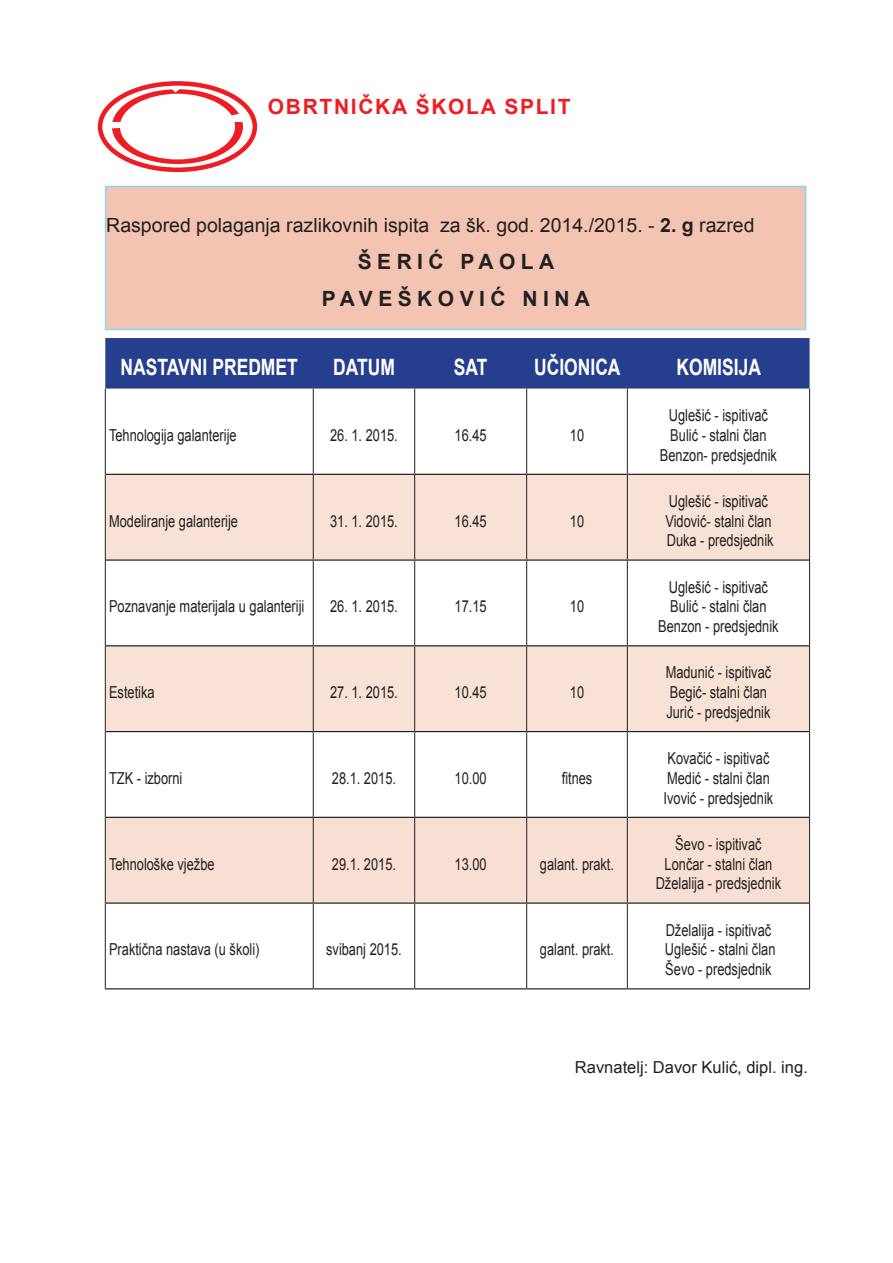
<style>
.page{position:relative;width:893px;height:1263px;background:#fff}
.page>*{position:absolute;margin:0;border:0;box-sizing:border-box;transform-origin:0 0}
.t1{font:700 22.5px "Arial";color:#fff;scale:.78 1}
.t2{font:700 21px "Arial";letter-spacing:.26em;color:#231f20}
.t3{font:700 21px "Arial";letter-spacing:.08em;color:#ee1d23}
.t4{font:19.5px "Arial";color:#231f20}
.t5{font:16.5px "Arial";color:#231f20;scale:.78 1}
.t6{font:16.5px "Arial";color:#231f20}
.s1{font-weight:700}
</style>
<div class="page">
<div style="left:106px;top:186px;width:700px;height:143px;background:#f2c4b1"></div>
<div style="left:105px;top:186px;width:701px;height:144px;border:2px solid #89d6f7"></div>
<div style="left:98px;top:81px;width:159px;height:91px;border:5px solid #ee1d23;border-radius:50%"></div>
<svg style="left:108px;top:87px;width:141px;height:77px"></svg>
<div style="left:105px;top:338px;width:705px;height:51px;background:#253f8e"></div>
<svg style="left:106px;top:475px;width:703px;height:256px;fill:#f8e1d5"></svg>
<svg style="left:106px;top:732px;width:703px;height:256px"></svg>
<div style="left:106px;top:818px;width:703px;height:84px;background:#f8dfd3"></div>
<hr style="left:313px;top:389px;width:1px;height:85px;background:#231f20">
<hr style="left:414px;top:389px;width:1px;height:85px;background:#231f20">
<hr style="left:526px;top:389px;width:1px;height:85px;background:#231f20">
<hr style="left:627px;top:389px;width:1px;height:85px;background:#231f20">
<hr style="left:313px;top:475px;width:1px;height:84px;background:#231f20">
<hr style="left:414px;top:475px;width:1px;height:84px;background:#231f20">
<hr style="left:526px;top:475px;width:1px;height:84px;background:#231f20">
<hr style="left:627px;top:475px;width:1px;height:84px;background:#231f20">
<hr style="left:313px;top:561px;width:1px;height:84px;background:#231f20">
<hr style="left:414px;top:561px;width:1px;height:84px;background:#231f20">
<hr style="left:526px;top:561px;width:1px;height:84px;background:#231f20">
<hr style="left:627px;top:561px;width:1px;height:84px;background:#231f20">
<hr style="left:313px;top:646px;width:1px;height:85px;background:#231f20">
<hr style="left:414px;top:646px;width:1px;height:85px;background:#231f20">
<hr style="left:526px;top:646px;width:1px;height:85px;background:#231f20">
<hr style="left:627px;top:646px;width:1px;height:85px;background:#231f20">
<hr style="left:313px;top:732px;width:1px;height:85px;background:#231f20">
<hr style="left:414px;top:732px;width:1px;height:85px;background:#231f20">
<hr style="left:526px;top:732px;width:1px;height:85px;background:#231f20">
<hr style="left:627px;top:732px;width:1px;height:85px;background:#231f20">
<hr style="left:313px;top:818px;width:1px;height:84px;background:#231f20">
<hr style="left:414px;top:818px;width:1px;height:84px;background:#231f20">
<hr style="left:526px;top:818px;width:1px;height:84px;background:#231f20">
<hr style="left:627px;top:818px;width:1px;height:84px;background:#231f20">
<hr style="left:313px;top:904px;width:1px;height:84px;background:#231f20">
<hr style="left:414px;top:904px;width:1px;height:84px;background:#231f20">
<hr style="left:526px;top:904px;width:1px;height:84px;background:#231f20">
<hr style="left:627px;top:904px;width:1px;height:84px;background:#231f20">
<hr style="left:105px;top:389px;width:1px;height:85px;background:#231f20">
<hr style="left:809px;top:389px;width:1px;height:85px;background:#231f20">
<hr style="left:105px;top:474px;width:1px;height:86px;background:#231f20">
<hr style="left:809px;top:474px;width:1px;height:86px;background:#231f20">
<hr style="left:105px;top:560px;width:1px;height:86px;background:#231f20">
<hr style="left:809px;top:560px;width:1px;height:86px;background:#231f20">
<hr style="left:105px;top:646px;width:1px;height:85px;background:#231f20">
<hr style="left:809px;top:646px;width:1px;height:85px;background:#231f20">
<hr style="left:105px;top:731px;width:1px;height:86px;background:#231f20">
<hr style="left:809px;top:731px;width:1px;height:86px;background:#231f20">
<hr style="left:105px;top:817px;width:1px;height:86px;background:#231f20">
<hr style="left:809px;top:817px;width:1px;height:86px;background:#231f20">
<hr style="left:105px;top:903px;width:1px;height:85px;background:#231f20">
<hr style="left:809px;top:903px;width:1px;height:85px;background:#231f20">
<hr style="left:106px;top:474px;width:207px;height:1px;background:#231f20">
<hr style="left:313px;top:474px;width:102px;height:1px;background:#231f20">
<hr style="left:415px;top:474px;width:112px;height:1px;background:#231f20">
<hr style="left:527px;top:474px;width:100px;height:1px;background:#231f20">
<hr style="left:627px;top:474px;width:182px;height:1px;background:#231f20">
<hr style="left:106px;top:559px;width:207px;height:2px;background:#231f20">
<hr style="left:313px;top:559px;width:102px;height:2px;background:#231f20">
<hr style="left:415px;top:559px;width:112px;height:2px;background:#231f20">
<hr style="left:527px;top:559px;width:100px;height:2px;background:#231f20">
<hr style="left:627px;top:559px;width:182px;height:2px;background:#231f20">
<hr style="left:106px;top:645px;width:207px;height:1px;background:#231f20">
<hr style="left:313px;top:645px;width:102px;height:1px;background:#231f20">
<hr style="left:415px;top:645px;width:112px;height:1px;background:#231f20">
<hr style="left:527px;top:645px;width:100px;height:1px;background:#231f20">
<hr style="left:627px;top:645px;width:182px;height:1px;background:#231f20">
<hr style="left:106px;top:731px;width:207px;height:1px;background:#231f20">
<hr style="left:313px;top:731px;width:102px;height:1px;background:#231f20">
<hr style="left:415px;top:731px;width:112px;height:1px;background:#231f20">
<hr style="left:527px;top:731px;width:100px;height:1px;background:#231f20">
<hr style="left:627px;top:731px;width:182px;height:1px;background:#231f20">
<hr style="left:106px;top:817px;width:207px;height:1px;background:#231f20">
<hr style="left:313px;top:817px;width:102px;height:1px;background:#231f20">
<hr style="left:415px;top:817px;width:112px;height:1px;background:#231f20">
<hr style="left:527px;top:817px;width:100px;height:1px;background:#231f20">
<hr style="left:627px;top:817px;width:182px;height:1px;background:#231f20">
<hr style="left:106px;top:902px;width:207px;height:2px;background:#231f20">
<hr style="left:313px;top:902px;width:102px;height:2px;background:#231f20">
<hr style="left:415px;top:902px;width:112px;height:2px;background:#231f20">
<hr style="left:527px;top:902px;width:100px;height:2px;background:#231f20">
<hr style="left:627px;top:902px;width:182px;height:2px;background:#231f20">
<hr style="left:105px;top:988px;width:208px;height:1px;background:#231f20">
<hr style="left:313px;top:988px;width:102px;height:1px;background:#231f20">
<hr style="left:415px;top:988px;width:112px;height:1px;background:#231f20">
<hr style="left:527px;top:988px;width:100px;height:1px;background:#231f20">
<hr style="left:627px;top:988px;width:183px;height:1px;background:#231f20">
<p class="t3" style="left:268px;top:93px;width:304px">OBRTNIČKA ŠKOLA SPLIT</p>
<p class="t4" style="left:106px;top:213px;width:650px">Raspored polaganja razlikovnih ispita za šk. god. 2014./2015. - <span class="s1">2. g</span> razred</p>
<p class="t2" style="left:358px;top:248px;width:198px">ŠERIĆ PAOLA</p>
<p class="t2" style="left:322px;top:285px;width:270px">PAVEŠKOVIĆ NINA</p>
<p class="t1" style="left:121px;top:352px;width:229px">NASTAVNI PREDMET</p>
<p class="t1" style="left:333px;top:352px;width:81px">DATUM</p>
<p class="t1" style="left:454px;top:352px;width:45px">SAT</p>
<p class="t1" style="left:534px;top:352px;width:112px">UČIONICA</p>
<p class="t1" style="left:676px;top:352px;width:110px">KOMISIJA</p>
<p class="t5" style="left:109px;top:424px;width:165px">Tehnologija galanterije</p>
<p class="t5" style="left:330px;top:424px;width:88px">26. 1. 2015.</p>
<p class="t5" style="left:455px;top:424px;width:43px">16.45</p>
<p class="t5" style="left:570px;top:424px;width:20px">10</p>
<p class="t5" style="left:109px;top:510px;width:167px">Modeliranje galanterije</p>
<p class="t5" style="left:330px;top:510px;width:88px">31. 1. 2015.</p>
<p class="t5" style="left:455px;top:510px;width:43px">16.45</p>
<p class="t5" style="left:570px;top:510px;width:20px">10</p>
<p class="t5" style="left:109px;top:596px;width:252px">Poznavanje materijala u galanteriji</p>
<p class="t5" style="left:330px;top:596px;width:88px">26. 1. 2015.</p>
<p class="t5" style="left:455px;top:596px;width:43px">17.15</p>
<p class="t5" style="left:570px;top:596px;width:20px">10</p>
<p class="t5" style="left:109px;top:681px;width:60px">Estetika</p>
<p class="t5" style="left:330px;top:681px;width:88px">27. 1. 2015.</p>
<p class="t5" style="left:455px;top:681px;width:43px">10.45</p>
<p class="t5" style="left:570px;top:681px;width:20px">10</p>
<p class="t5" style="left:109px;top:767px;width:96px">TZK - izborni</p>
<p class="t5" style="left:332px;top:767px;width:84px">28.1. 2015.</p>
<p class="t5" style="left:455px;top:767px;width:43px">10.00</p>
<p class="t5" style="left:562px;top:767px;width:41px">fitnes</p>
<p class="t5" style="left:109px;top:853px;width:137px">Tehnološke vježbe</p>
<p class="t5" style="left:332px;top:853px;width:84px">29.1. 2015.</p>
<p class="t5" style="left:455px;top:853px;width:43px">13.00</p>
<p class="t5" style="left:540px;top:853px;width:97px">galant. prakt.</p>
<p class="t5" style="left:109px;top:939px;width:194px">Praktična nastava (u školi)</p>
<p class="t5" style="left:326px;top:939px;width:98px">svibanj 2015.</p>
<p class="t5" style="left:540px;top:939px;width:97px">galant. prakt.</p>
<p class="t5" style="left:669px;top:404px;width:129px">Uglešić - ispitivač</p>
<p class="t5" style="left:670px;top:424px;width:125px">Bulić - stalni član</p>
<p class="t5" style="left:660px;top:444px;width:151px">Benzon- predsjednik</p>
<p class="t5" style="left:669px;top:490px;width:129px">Uglešić - ispitivač</p>
<p class="t5" style="left:665px;top:510px;width:137px">Vidović- stalni član</p>
<p class="t5" style="left:667px;top:530px;width:139px">Duka - predsjednik</p>
<p class="t5" style="left:669px;top:576px;width:129px">Uglešić - ispitivač</p>
<p class="t5" style="left:670px;top:596px;width:125px">Bulić - stalni član</p>
<p class="t5" style="left:658px;top:616px;width:156px">Benzon - predsjednik</p>
<p class="t5" style="left:666px;top:662px;width:137px">Madunić - ispitivač</p>
<p class="t5" style="left:670px;top:681px;width:126px">Begić- stalni član</p>
<p class="t5" style="left:666px;top:701px;width:135px">Jurić - predsjednik</p>
<p class="t5" style="left:667px;top:747px;width:132px">Kovačić - ispitivač</p>
<p class="t5" style="left:667px;top:767px;width:133px">Medić - stalni član</p>
<p class="t5" style="left:663px;top:787px;width:142px">Ivović - predsjednik</p>
<p class="t5" style="left:675px;top:833px;width:112px">Ševo - ispitivač</p>
<p class="t5" style="left:665px;top:853px;width:140px">Lončar - stalni član</p>
<p class="t5" style="left:656px;top:873px;width:162px">Dželalija - predsjednik</p>
<p class="t5" style="left:666px;top:919px;width:137px">Dželalija - ispitivač</p>
<p class="t5" style="left:665px;top:939px;width:143px">Uglešić - stalni član</p>
<p class="t5" style="left:665px;top:958px;width:138px">Ševo - predsjednik</p>
<p class="t6" style="left:575px;top:1056px;width:234px">Ravnatelj: Davor Kulić, dipl. ing.</p>
</div>
